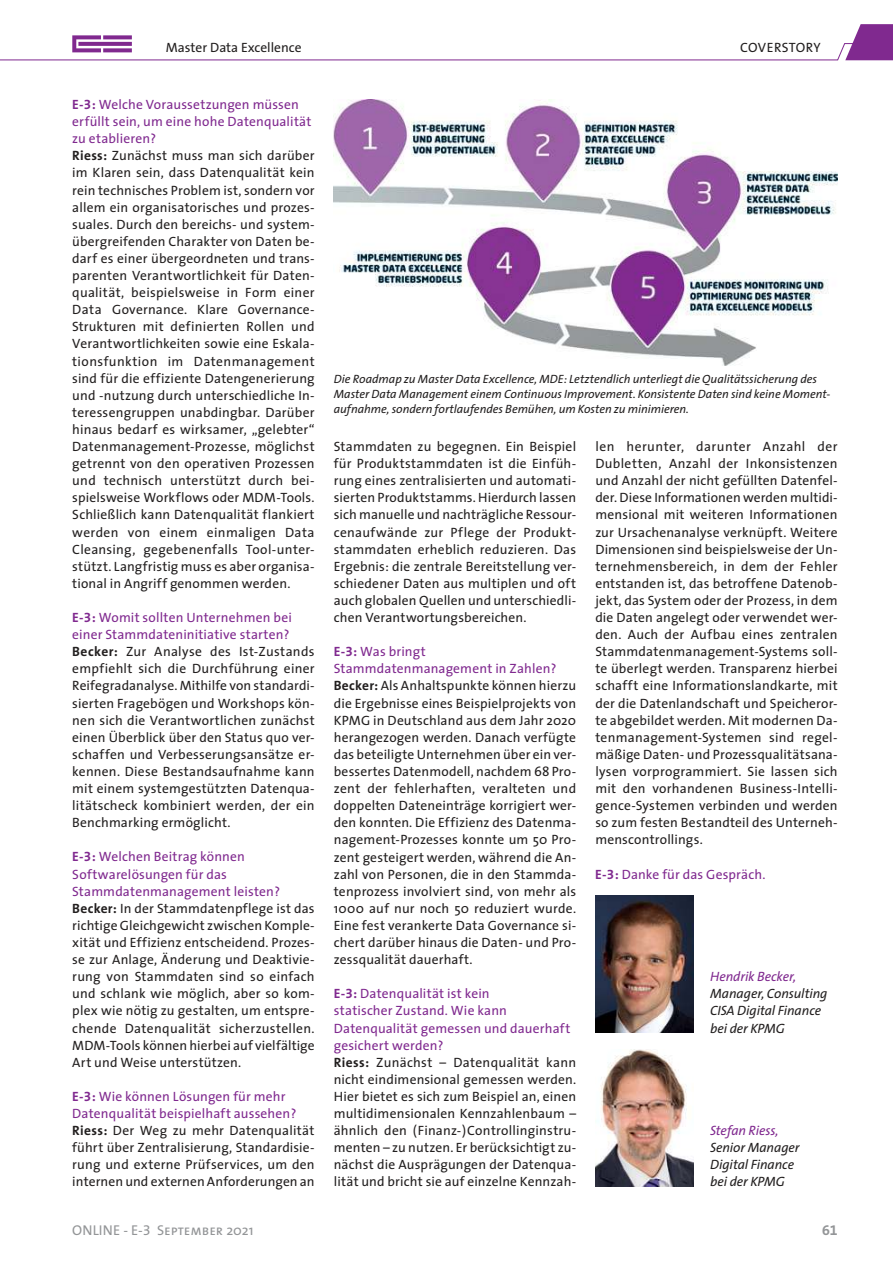
<style>
.page{position:relative;width:893px;height:1263px;background:#fff}
.page>*{position:absolute;margin:0;border:0;box-sizing:border-box;transform-origin:0 0}
.t1{font:14.25px "The Sans";color:#939597}
.t2{font:14.25px "The Sans Bold Expert";color:#939597}
.t3{font:13.5px/17.1px "The Sans";letter-spacing:.01em;color:#221f1f}
.t4{font:italic 13.5px/17.1px "The Sans";letter-spacing:-.005em;color:#221f1f}
.t5{font:italic 13.5px "The Sans";letter-spacing:-.005em;color:#80298f}
.t6{font:13.5px "The Sans";letter-spacing:.005em;color:#80298f}
.t7{font:italic 12px/15px "The Sans";color:#221f1f}
.s1{font-weight:700;color:#80298f}
.s2{font-family:"The Sans Bold Expert";color:#80298f}
.s3{color:#80298f}
.s4{font-weight:700}
.s5{font-family:"The Sans Bold Expert"}
.s6{font-family:"The Sans Expert"}
.s7{font-family:"The Sans Caps"}
</style>
<div class="page">
<svg style="left:0;top:24px;width:893px;height:37px"></svg>
<img style="left:334px;top:99px;width:504px;height:266px">
<img style="left:595px;top:1049px;width:98px;height:137px">
<img style="left:595px;top:896px;width:98px;height:136px">
<p class="t3" style="left:166px;top:39px;width:137px">Master Data Excellence</p>
<p class="t3" style="left:740px;top:39px;width:82px">COVERSTORY</p>
<p class="t3" style="left:72px;top:96px;width:244px"><span class="s1">E-</span><span class="s2">3</span><span class="s1">:</span> <span class="s3">Welche Voraussetzungen müssen erfüllt sein, um eine hohe Datenqualität zu etablieren?<br></span><span class="s4">Riess:</span> Zunächst muss man sich darüber im Klaren sein, dass Datenqualität kein rein technisches Problem ist, sondern vor allem ein organisatorisches und prozes&shy;suales. Durch den bereichs- und system&shy;übergreifenden Charakter von Daten be&shy;darf es einer übergeordneten und trans&shy;parenten Verantwortlichkeit für Daten&shy;qualität, beispielsweise in Form einer Data Governance. Klare Governance-Strukturen mit definierten Rollen und Verantwortlichkeiten sowie eine Eskala&shy;tionsfunktion im Datenmanagement sind für die effiziente Datengenerierung und -nutzung durch unterschiedliche In&shy;teressengruppen unabdingbar. Darüber hinaus bedarf es wirksamer, „gelebter“ Datenmanagement-Prozesse, möglichst getrennt von den operativen Prozessen und technisch unterstützt durch bei&shy;spielsweise Workflows oder MDM-Tools.<br>Schließlich kann Datenqualität flankiert werden von einem einmaligen Data Clean sing, gegebenenfalls Tool-unter&shy;stützt. Langfristig muss es aber organisa&shy;tional in Angriff genommen werden.</p>
<p class="t3" style="left:72px;top:609px;width:244px"><span class="s1">E-</span><span class="s2">3</span><span class="s1">:</span> <span class="s3">Womit sollten Unternehmen bei einer Stammdateninitiative starten?<br></span><span class="s4">Becker:</span> Zur Analyse des Ist-Zustands empfiehlt sich die Durchführung einer Reifegradanalyse. Mithilfe von standardi&shy;sierten Fragebögen und Workshops kön&shy;nen sich die Verantwortlichen zunächst einen Überblick über den Status quo ver&shy;schaffen und Verbesserungsansätze er&shy;kennen. Diese Bestandsaufnahme kann mit einem systemgestützten Datenqua&shy;litätscheck kombiniert werden, der ein Benchmarking ermöglicht.</p>
<p class="t3" style="left:72px;top:849px;width:244px"><span class="s1">E-</span><span class="s2">3</span><span class="s1">:</span> <span class="s3">Welchen Beitrag können Softwarelösungen für das Stammdatenmanagement leisten?<br></span><span class="s4">Becker:</span> In der Stammdatenpflege ist das richtige Gleichgewicht zwischen Komple&shy;xität und Effizienz entscheidend. Prozes&shy;se zur Anlage, Änderung und Deaktivie&shy;rung von Stammdaten sind so einfach und schlank wie möglich, aber so kom&shy;plex wie nötig zu gestalten, um entspre&shy;chende Datenqualität sicherzustellen.<br>MDM-Tools können hierbei auf vielfältige Art und Weise unterstützen.</p>
<p class="t3" style="left:72px;top:1088px;width:244px"><span class="s1">E-</span><span class="s2">3</span><span class="s1">:</span> <span class="s3">Wie können Lösungen für mehr Datenqualität beispielhaft aussehen?<br></span><span class="s4">Riess:</span> Der Weg zu mehr Datenqualität führt über Zentralisierung, Standardisie&shy;rung und externe Prüfservices, um den internen und externen Anforderungen an</p>
<p class="t7" style="left:334px;top:372px;width:498px">Die Roadmap zu Master Data Excellence, MDE: Letztendlich unterliegt die Qualitätssicherung des<br>Master Data Management einem Continuous Improvement. Konsistente Daten sind keine Moment&shy;aufnahme, sondern fortlaufendes Bemühen, um Kosten zu minimieren.</p>
<p class="t3" style="left:334px;top:438px;width:244px;text-align:justify">Stammdaten zu begegnen. Ein Beispiel für Produktstammdaten ist die Einfüh&shy;rung eines zentralisierten und automati&shy;sierten Produktstamms. Hierdurch lassen sich manuelle und nachträgliche Ressour&shy;cenaufwände zur Pflege der Produkt&shy;stammdaten erheblich reduzieren. Das Ergebnis: die zentrale Bereitstellung ver&shy;schiedener Daten aus multiplen und oft auch globalen Quellen und unterschiedli&shy;chen Verantwortungsbereichen.</p>
<p class="t3" style="left:334px;top:644px;width:244px"><span class="s1">E-</span><span class="s2">3</span><span class="s1">:</span> <span class="s3">Was bringt Stammdatenmanagement in Zahlen?<br></span><span class="s4">Becker:</span> Als Anhaltspunkte können hierzu die Ergebnisse eines Beispielprojekts von KPMG in Deutschland aus dem Jahr 2020 herangezogen werden. Danach verfügte das beteiligte Unternehmen über ein ver&shy;bessertes Datenmodell, nachdem 68 Pro&shy;zent der fehlerhaften, veralteten und doppelten Dateneinträge korrigiert wer&shy;den konnten. Die Effizienz des Datenma&shy;nagement-Prozesses konnte um 50 Pro&shy;zent gesteigert werden, während die An&shy;zahl von Personen, die in den Stammda&shy;tenprozess involviert sind, von mehr als 1000 auf nur noch 50 reduziert wurde.<br>Eine fest verankerte Data Governance si&shy;chert darüber hinaus die Daten- und Pro&shy;zessqualität dauerhaft.</p>
<p class="t3" style="left:334px;top:986px;width:244px"><span class="s1">E-</span><span class="s2">3</span><span class="s1">:</span> <span class="s3">Datenqualität ist kein<br>statischer Zustand. Wie kann Datenqualität gemessen und dauerhaft gesichert werden?<br></span><span class="s4">Riess:</span> Zunächst – Datenqualität kann nicht eindimensional gemessen werden.<br>Hier bietet es sich zum Beispiel an, einen multidimensionalen Kennzahlenbaum – ähnlich den (Finanz-)Controllinginstru&shy;menten – zu nutzen. Er berücksichtigt zu&shy;nächst die Ausprägungen der Datenqua&shy;lität und bricht sie auf einzelne Kennzah-</p>
<p class="t3" style="left:595px;top:438px;width:244px;text-align:justify">len herunter, darunter Anzahl der Dubletten, Anzahl der Inkonsistenzen und Anzahl der nicht gefüllten Datenfel&shy;der. Diese Informationen werden multidi&shy;mensional mit weiteren Informationen zur Ursachenanalyse verknüpft. Weitere Dimensionen sind beispielsweise der Un&shy;ternehmensbereich, in dem der Fehler entstanden ist, das betroffene Datenob&shy;jekt, das System oder der Prozess, in dem die Daten angelegt oder verwendet wer&shy;den. Auch der Aufbau eines zentralen Stammdatenmanagement-Systems soll&shy;te überlegt werden. Transparenz hierbei schafft eine Informationslandkarte, mit der die Datenlandschaft und Speicheror&shy;te abgebildet werden. Mit modernen Da&shy;tenmanagement-Systemen sind regel&shy;mäßige Daten- und Prozessqualitätsana&shy;lysen vorprogrammiert. Sie lassen sich mit den vorhandenen Business-Intelli&shy;gence-Systemen verbinden und werden so zum festen Bestandteil des Unterneh&shy;menscontrollings.</p>
<p class="t6" style="left:595px;top:867px;width:172px"><span class="s4">E-</span><span class="s5">3</span><span class="s4">:</span> Danke für das Gespräch.</p>
<p class="t5" style="left:710px;top:971px;width:88px">Hendrik Becker,</p>
<p class="t4" style="left:710px;top:986px;width:119px">Manager, Consulting<br>CISA Digital Finance bei der KPMG</p>
<p class="t5" style="left:710px;top:1125px;width:70px">Stefan Riess,</p>
<p class="t4" style="left:710px;top:1140px;width:91px">Senior Manager<br>Digital Finance bei der KPMG</p>
<p class="t1" style="left:72px;top:1222px;width:183px">ONLINE - E-<span class="s6">3</span> <span class="s7">September</span> 2021</p>
<p class="t2" style="left:822px;top:1222px;width:17px">61</p>
</div>
